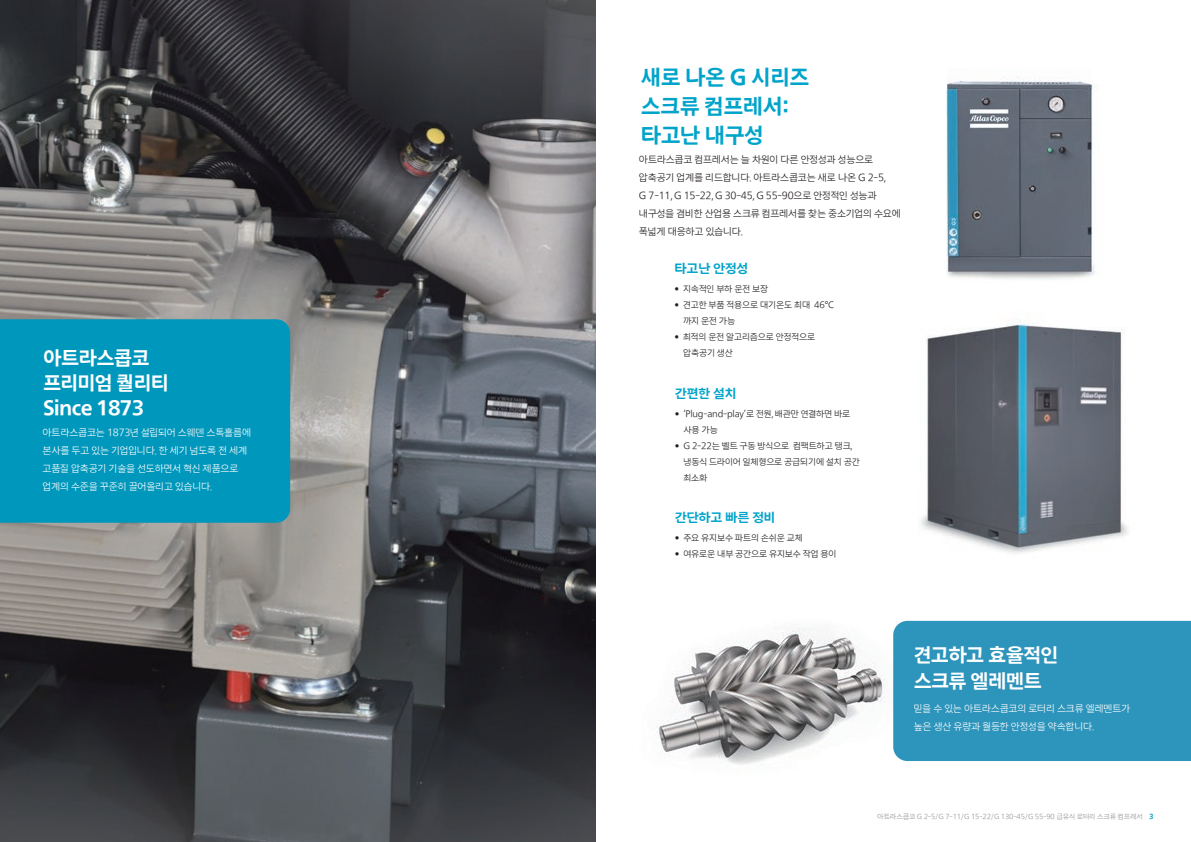
<style>
.page{position:relative;width:1191px;height:842px;background:#fff}
.page>*{position:absolute;margin:0;border:0;box-sizing:border-box;transform-origin:0 0}
.Headline_level_01{font:700 22px/29px "Seol Sans";letter-spacing:-.03em;color:#00a4ca}
.Headline_level_01-2{font:700 20px/25px "Seol Sans";letter-spacing:-.04em;color:#fff}
.Subhead_level_02{font:700 13px "Seol Sans";letter-spacing:-.03em;color:#00a4ca}
.body0__Li{font:300 10px/18px "Seol Sans";letter-spacing:-.025em;color:#fff}
.body0__Li-2{font:300 10px/18px "Seol Sans";letter-spacing:-.025em;color:#231f20}
.t1{font:300 9px/16px "Seol Sans";letter-spacing:-.025em;color:#231f20}
.t2{font:300 7px "Seol Sans";letter-spacing:-.025em;color:#939598}
.s1{font-weight:700;color:#00a4ca}
</style>
<div class="page">
<img style="left:921px;top:320px;width:207px;height:234px">
<img style="left:946px;top:76px;width:151px;height:204px">
<img style="left:653px;top:628px;width:232px;height:137px">
<div style="left:893px;top:621px;width:298px;height:140px;background:#2d94bb"></div>
<img style="left:0;top:0;width:595px;height:842px">
<div style="left:0;top:319px;width:290px;height:204px;background:#0097bc"></div>
<p class="Headline_level_01-2" style="left:43px;top:345px;width:127px">아트라스콥코 프리미엄 퀄리티<br>Since 1873</p>
<p class="body0__Li" style="left:43px;top:424px;width:210px">아트라스콥코는 1873년 설립되어 스웨덴 스톡홀름에 본사를 두고 있는 기업입니다. 한 세기 넘도록 전 세계 고품질 압축공기 기술을 선도하면서 혁신 제품으로 업계의 수준을 꾸준히 끌어올리고 있습니다.</p>
<p class="Headline_level_01" style="left:641px;top:62px;width:170px">새로 나온 G 시리즈 스크류 컴프레서: 타고난 내구성</p>
<p class="body0__Li-2" style="left:639px;top:150px;width:263px">아트라스콥코 컴프레서는 늘 차원이 다른 안정성과 성능으로 압축공기 업계를 리드합니다. 아트라스콥코는 새로 나온 G 2-5,<br>G 7-11, G 15-22, G 30-45, G 55-90으로 안정적인 성능과 내구성을 겸비한 산업용 스크류 컴프레서를 찾는 중소기업의 수요에 폭넓게 대응하고 있습니다.</p>
<p class="Subhead_level_02" style="left:674px;top:260px;width:75px">타고난 안정성</p>
<p class="t1" style="left:674px;top:280px;width:95px">• 지속적인 부하 운전 보장</p>
<p class="t1" style="left:683px;top:296px;width:152px;text-indent:-9px">• 견고한 부품 적용으로 대기온도 최대 46°C 까지 운전 가능</p>
<p class="t1" style="left:683px;top:328px;width:134px;text-indent:-9px">• 최적의 운전 알고리즘으로 안정적으로 압축공기 생산</p>
<p class="Subhead_level_02" style="left:675px;top:385px;width:63px">간편한 설치</p>
<p class="t1" style="left:683px;top:405px;width:168px;text-indent:-9px">• ‘Plug-and-play’로 전원, 배관만 연결하면 바로 사용 가능</p>
<p class="t1" style="left:683px;top:437px;width:178px;text-indent:-9px">• G 2-22는 벨트 구동 방식으로 컴팩트하고 탱크, 냉동식 드라이어 일체형으로 공급되기에 설치 공간 최소화</p>
<p class="Subhead_level_02" style="left:675px;top:509px;width:102px">간단하고 빠른 정비</p>
<p class="t1" style="left:675px;top:530px;width:130px">• 주요 유지보수 파트의 손쉬운 교체</p>
<p class="t1" style="left:675px;top:546px;width:163px">• 여유로운 내부 공간으로 유지보수 작업 용이</p>
<p class="Headline_level_01-2" style="left:913px;top:642px;width:146px;line-height:26px">견고하고 효율적인 스크류 엘레멘트</p>
<p class="body0__Li" style="left:913px;top:699px;width:218px">믿을 수 있는 아트라스콥코의 로터리 스크류 엘레멘트가 높은 생산 유량과 월등한 안정성을 약속합니다.</p>
<p class="t2" style="left:877px;top:812px;width:278px">아트라스콥코 G 2-5/G 7-11/G 15-22/G 130-45/G 55-90 급유식 로터리 스크류 컴프레서 <span class="s1">3</span></p>
</div>
